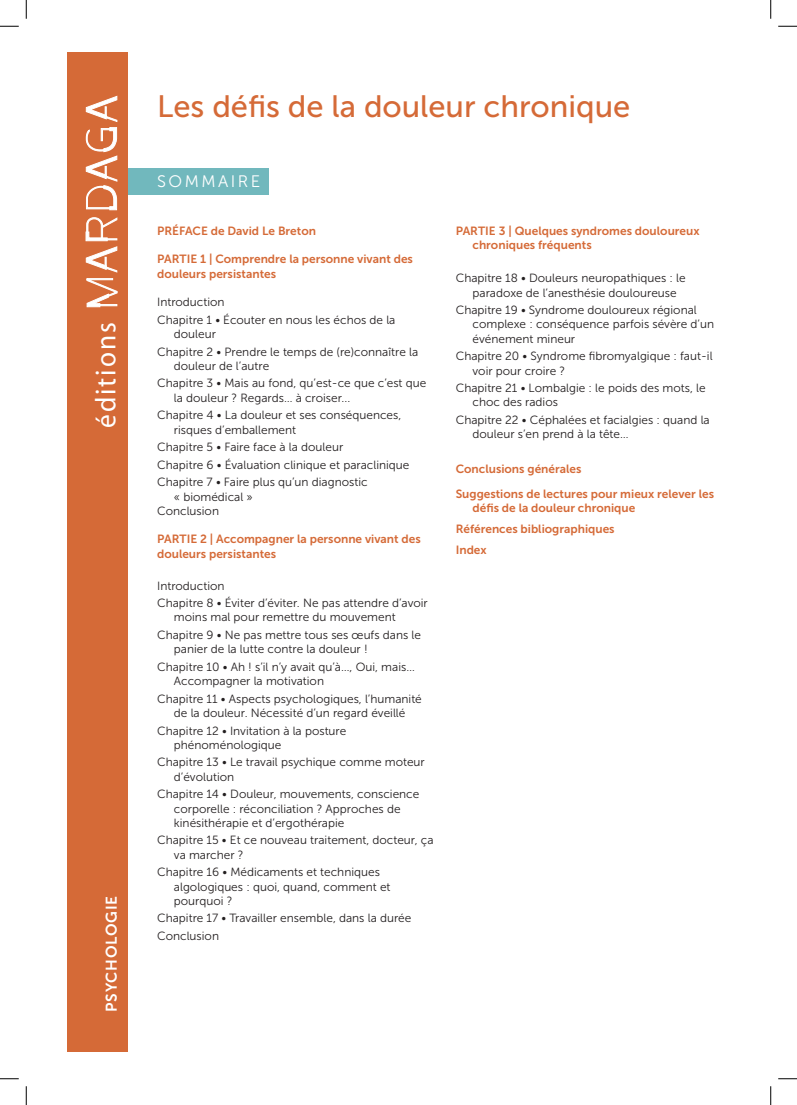
<style>
.page{position:relative;width:797px;height:1105px;background:#fff}
.page>*{position:absolute;margin:0;border:0;box-sizing:border-box;transform-origin:0 0}
.t1{font:30.88px "Museo Sans 500";color:#d56a37}
.t2{font:28.75px "Myriad";letter-spacing:.07em;color:#fff;scale:.95 1}
.t3{font:16.62px "Museo Sans 300";letter-spacing:.15em;color:#fff}
.t4{font:15.5px "Museo Sans 700";letter-spacing:.05em;color:#fff}
.t5{font:11.88px/17.6px "Museo Sans 300";color:#231f20}
.t6{font:11.88px/14.2px "Museo Sans 700";color:#d56a37}
</style>
<div class="page">
<div style="left:119px;top:168px;width:150px;height:26px;background:#71b8bd"></div>
<div style="left:67px;top:53px;width:61px;height:999px;background:#d56a37"></div>
<svg style="left:85px;top:217px;width:33px;height:90px"></svg>
<svg style="left:86px;top:96px;width:31px;height:114px"></svg>
<svg style="left:0;top:25px;width:19px;height:2px"></svg>
<svg style="left:778px;top:25px;width:19px;height:2px"></svg>
<svg style="left:0;top:1078px;width:19px;height:1px"></svg>
<svg style="left:778px;top:1078px;width:19px;height:1px"></svg>
<svg style="left:25px;top:0;width:2px;height:19px"></svg>
<svg style="left:25px;top:1086px;width:2px;height:19px"></svg>
<svg style="left:770px;top:0;width:1px;height:19px"></svg>
<svg style="left:770px;top:1086px;width:1px;height:19px"></svg>
<h2 class="t2" style="left:91px;top:428px;width:112px;rotate:-90deg">éditions</h2>
<h3 class="t4" style="left:103px;top:1012px;width:118px;rotate:-90deg">PSYCHOLOGIE</h3>
<h1 class="t1" style="left:157px;top:90px;width:475px">Les défis de la douleur chronique</h1>
<h3 class="t3" style="left:157px;top:172px;width:105px">SOMMAIRE</h3>
<p class="t6" style="left:157px;top:224px;width:160px">PRÉFACE de David Le Breton</p>
<p class="t6" style="left:157px;top:252px;width:257px">PARTIE 1 | Comprendre la personne vivant des douleurs persistantes</p>
<p class="t5" style="left:157px;top:293px;width:240px">Introduction<br>Chapitre 1 • Écouter en nous les échos de la</p>
<p class="t5" style="left:157px;top:325px;width:262px;text-indent:17px">douleur<br>Chapitre 2 • Prendre le temps de (re)connaître la</p>
<p class="t5" style="left:157px;top:357px;width:271px;text-indent:17px">douleur de l’autre<br>Chapitre 3 • Mais au fond, qu’est-ce que c’est que</p>
<p class="t5" style="left:157px;top:389px;width:246px;text-indent:17px">la douleur ? Regards… à croiser...<br>Chapitre 4 • La douleur et ses conséquences,</p>
<p class="t5" style="left:157px;top:421px;width:254px;text-indent:17px">risques d’emballement<br>Chapitre 5 • Faire face à la douleur<br>Chapitre 6 • Évaluation clinique et paraclinique Chapitre 7 • Faire plus qu’un diagnostic</p>
<p class="t5" style="left:157px;top:489px;width:97px;line-height:14.2px;text-indent:17px">« biomédical »<br>Conclusion</p>
<p class="t6" style="left:157px;top:532px;width:265px">PARTIE 2 | Accompagner la personne vivant des douleurs persistantes</p>
<p class="t5" style="left:157px;top:577px;width:272px">Introduction<br>Chapitre 8 • Éviter d’éviter. Ne pas attendre d’avoir</p>
<p class="t5" style="left:157px;top:609px;width:265px;text-indent:17px">moins mal pour remettre du mouvement<br>Chapitre 9 • Ne pas mettre tous ses œufs dans le</p>
<p class="t5" style="left:157px;top:640px;width:259px;text-indent:17px">panier de la lutte contre la douleur !<br>Chapitre 10 • Ah ! s’il n’y avait qu’à…, Oui, mais…</p>
<p class="t5" style="left:157px;top:672px;width:266px;text-indent:17px">Accompagner la motivation<br>Chapitre 11 • Aspects psychologiques, l’humanité</p>
<p class="t5" style="left:157px;top:704px;width:250px;text-indent:17px">de la douleur. Nécessité d’un regard éveillé<br>Chapitre 12 • Invitation à la posture</p>
<p class="t5" style="left:157px;top:736px;width:269px;text-indent:17px">phénoménologique<br>Chapitre 13 • Le travail psychique comme moteur</p>
<p class="t5" style="left:157px;top:768px;width:264px;text-indent:17px">d’évolution<br>Chapitre 14 • Douleur, mouvements, conscience</p>
<p class="t5" style="left:174px;top:801px;width:228px;line-height:14.2px">corporelle : réconciliation ? Approches de kinésithérapie et d’ergothérapie</p>
<p class="t5" style="left:174px;top:833px;width:261px;line-height:14.2px;text-indent:-17px">Chapitre 15 • Et ce nouveau traitement, docteur, ça va marcher ?</p>
<p class="t5" style="left:174px;top:865px;width:218px;line-height:14.2px;text-indent:-17px">Chapitre 16 • Médicaments et techniques algologiques : quoi, quand, comment et pourquoi ?</p>
<p class="t5" style="left:157px;top:910px;width:256px">Chapitre 17 • Travailler ensemble, dans la durée<br>Conclusion</p>
<p class="t6" style="left:472px;top:223px;width:228px;text-indent:-17px">PARTIE 3 | Quelques syndromes douloureux chroniques fréquents</p>
<p class="t5" style="left:472px;top:271px;width:215px;line-height:14.2px;text-indent:-17px">Chapitre 18 • Douleurs neuropathiques : le paradoxe de l’anesthésie douloureuse</p>
<p class="t5" style="left:472px;top:303px;width:243px;line-height:14.2px;text-indent:-17px">Chapitre 19 • Syndrome douloureux régional complexe : conséquence parfois sévère d’un événement mineur</p>
<p class="t5" style="left:472px;top:349px;width:241px;line-height:14.2px;text-indent:-17px">Chapitre 20 • Syndrome fibromyalgique : faut-il voir pour croire ?</p>
<p class="t5" style="left:472px;top:381px;width:235px;line-height:14.2px;text-indent:-17px">Chapitre 21 • Lombalgie : le poids des mots, le choc des radios</p>
<p class="t5" style="left:472px;top:413px;width:239px;line-height:14.2px;text-indent:-17px">Chapitre 22 • Céphalées et facialgies : quand la douleur s’en prend à la tête…</p>
<p class="t6" style="left:455px;top:457px;width:260px;line-height:24.4px">Conclusions générales<br>Suggestions de lectures pour mieux relever les</p>
<p class="t6" style="left:455px;top:497px;width:181px;line-height:21px;text-indent:17px">défis de la douleur chronique<br>Références bibliographiques<br>Index</p>
</div>
